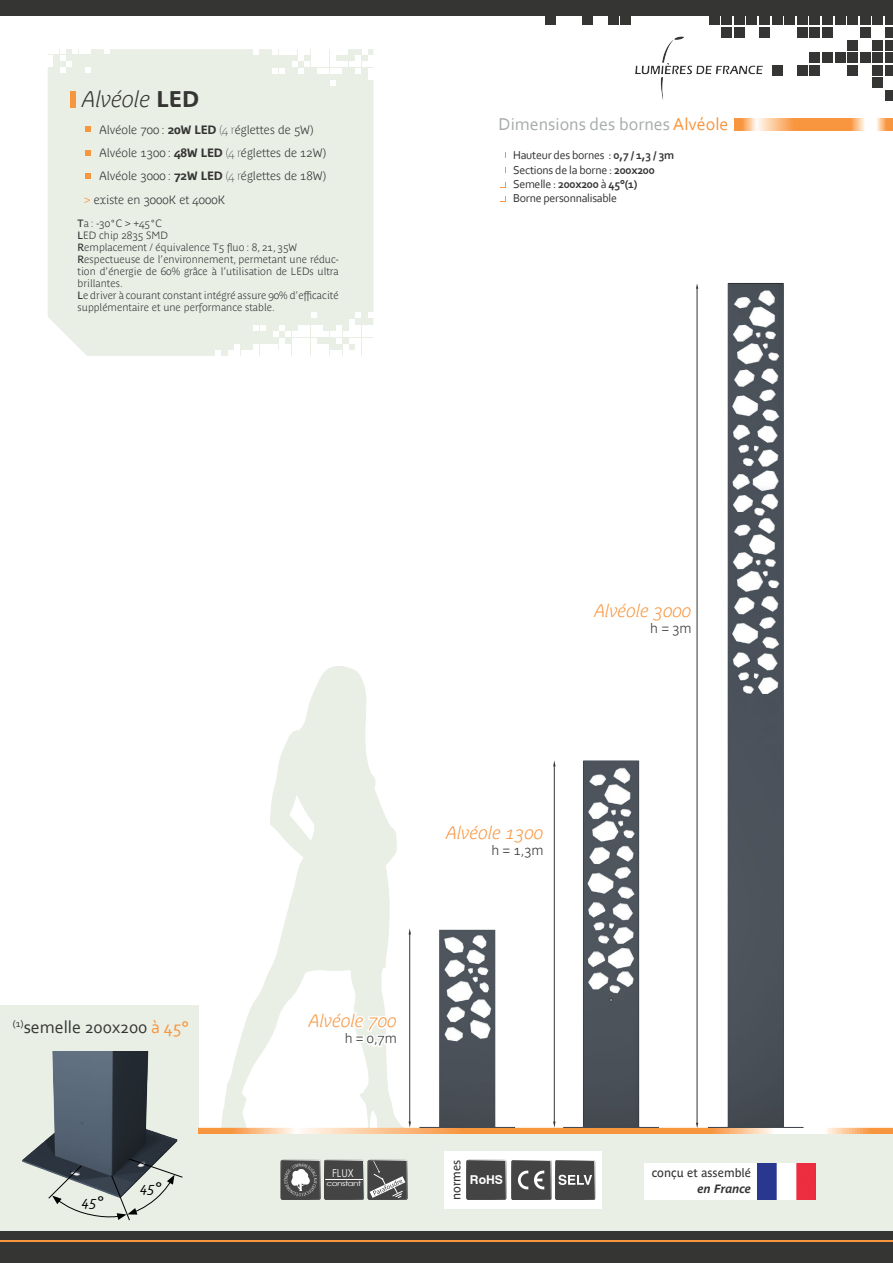
<style>
.page{position:relative;width:893px;height:1263px;background:#fff}
.page>*{position:absolute;margin:0;border:0;box-sizing:border-box;transform-origin:0 0}
.t1{font:italic 700 22.5px "Parisine Plus Std Clair";color:#353534}
.t2{font:italic 700 18px "Parisine Plus Std Clair";color:#f89640}
.t3{font:18px "Corbel";color:#a5acab}
.t4{font:18px "Corbel";color:#353534}
.t5{font:italic 15px "Corbel";color:#000}
.t6{font:700 13.5px "Parisine Plus Std Clair";color:#353534}
.t7{font:700 12.15px "Helvetica";color:#fff}
.t8{font:700 12px "Parisine Plus Std Clair";color:#353534}
.t9{font:12px/14.4px "Corbel";letter-spacing:-.02em;color:#353534}
.t10{font:12px/16.5px "Parisine Plus Std";color:#353534;text-align:right}
.t11{font:10.8px "Century Gothic";color:#fff;scale:.91 1}
.t12{font:700 10.5px/12px "Parisine Plus Std Clair";color:#353534}
.t13{font:7.2px "Century Gothic";letter-spacing:-.065em;color:#fff;scale:1.25 1}
.s1{font-family:"Parisine Plus Std";font-style:normal}
.s2{font-family:"Parisine Plus Std"}
.s3{font-weight:400}
.s4{color:#f89640}
.s5{font-family:"Parisine Plus Std";font-weight:400}
.s6{font-weight:700}
.s7{font-weight:700;font-style:italic}
</style>
<div class="page">
<div style="left:0;top:1005px;width:198px;height:188px;background:#eaefe6"></div>
<img style="left:198px;top:722px;width:107px;height:406px">
<div style="left:0;top:1133px;width:893px;height:100px;background:#eaefe6"></div>
<svg style="left:199px;top:1128px;width:694px;height:5px;background:#fab579"></svg>
<div style="left:0;top:1231px;width:893px;height:32px;background:#353534"></div>
<hr style="left:0;top:1240px;width:893px;height:1px;background:#f89640">
<img style="left:635px;top:36px;width:128px;height:64px">
<div style="left:709px;top:15px;width:10px;height:10px;background:#353534"></div>
<div style="left:621px;top:15px;width:10px;height:10px;background:#353534"></div>
<div style="left:583px;top:15px;width:10px;height:10px;background:#353534"></div>
<div style="left:608px;top:15px;width:10px;height:10px;background:#353534"></div>
<div style="left:545px;top:15px;width:10px;height:10px;background:#353534"></div>
<div style="left:885px;top:90px;width:8px;height:10px;background:#353534"></div>
<div style="left:873px;top:77px;width:10px;height:11px;background:#353534"></div>
<div style="left:885px;top:65px;width:8px;height:10px;background:#353534"></div>
<div style="left:873px;top:65px;width:10px;height:10px;background:#353534"></div>
<div style="left:848px;top:65px;width:10px;height:10px;background:#353534"></div>
<div style="left:885px;top:53px;width:8px;height:10px;background:#353534"></div>
<div style="left:873px;top:53px;width:10px;height:10px;background:#353534"></div>
<div style="left:885px;top:40px;width:8px;height:10px;background:#353534"></div>
<div style="left:873px;top:40px;width:10px;height:10px;background:#353534"></div>
<div style="left:885px;top:27px;width:8px;height:11px;background:#353534"></div>
<div style="left:885px;top:15px;width:8px;height:10px;background:#353534"></div>
<div style="left:873px;top:15px;width:10px;height:10px;background:#353534"></div>
<div style="left:835px;top:53px;width:10px;height:10px;background:#353534"></div>
<div style="left:822px;top:53px;width:11px;height:10px;background:#353534"></div>
<div style="left:860px;top:53px;width:10px;height:10px;background:#353534"></div>
<div style="left:848px;top:53px;width:10px;height:10px;background:#353534"></div>
<div style="left:848px;top:40px;width:10px;height:10px;background:#353534"></div>
<div style="left:822px;top:27px;width:11px;height:11px;background:#353534"></div>
<div style="left:835px;top:15px;width:10px;height:10px;background:#353534"></div>
<div style="left:822px;top:15px;width:11px;height:10px;background:#353534"></div>
<div style="left:860px;top:27px;width:10px;height:11px;background:#353534"></div>
<div style="left:860px;top:15px;width:10px;height:10px;background:#353534"></div>
<div style="left:848px;top:15px;width:10px;height:10px;background:#353534"></div>
<div style="left:772px;top:65px;width:10px;height:10px;background:#353534"></div>
<div style="left:810px;top:65px;width:10px;height:10px;background:#353534"></div>
<div style="left:797px;top:65px;width:10px;height:10px;background:#353534"></div>
<div style="left:810px;top:53px;width:10px;height:10px;background:#353534"></div>
<div style="left:784px;top:15px;width:11px;height:10px;background:#353534"></div>
<div style="left:772px;top:15px;width:10px;height:10px;background:#353534"></div>
<div style="left:810px;top:27px;width:10px;height:11px;background:#353534"></div>
<div style="left:797px;top:27px;width:10px;height:11px;background:#353534"></div>
<div style="left:810px;top:15px;width:10px;height:10px;background:#353534"></div>
<div style="left:797px;top:15px;width:10px;height:10px;background:#353534"></div>
<div style="left:734px;top:27px;width:10px;height:11px;background:#353534"></div>
<div style="left:722px;top:27px;width:10px;height:11px;background:#353534"></div>
<div style="left:734px;top:15px;width:10px;height:10px;background:#353534"></div>
<div style="left:722px;top:15px;width:10px;height:10px;background:#353534"></div>
<div style="left:759px;top:27px;width:11px;height:11px;background:#353534"></div>
<div style="left:759px;top:15px;width:11px;height:10px;background:#353534"></div>
<div style="left:747px;top:15px;width:10px;height:10px;background:#353534"></div>
<div style="left:0;top:0;width:893px;height:16px;background:#353534"></div>
<div style="left:48px;top:49px;width:325px;height:307px;background:#eaefe6"></div>
<svg style="left:247px;top:49px;width:127px;height:37px"></svg>
<svg style="left:48px;top:49px;width:68px;height:24px"></svg>
<svg style="left:215px;top:351px;width:6px;height:5px"></svg>
<svg style="left:228px;top:313px;width:77px;height:43px"></svg>
<div style="left:444px;top:1151px;width:158px;height:58px;background:#fff"></div>
<div style="left:644px;top:1163px;width:143px;height:36px;background:#fff"></div>
<img style="left:758px;top:1163px;width:58px;height:36px">
<svg style="left:281px;top:1160px;width:127px;height:40px;background:#676767"></svg>
<svg style="left:466px;top:1160px;width:129px;height:40px;background:#605f5f"></svg>
<svg style="left:734px;top:119px;width:159px;height:11px;background:#fab578"></svg>
<div style="left:70px;top:91px;width:5px;height:16px;background:#f89640"></div>
<svg style="left:85px;top:126px;width:6px;height:6px"></svg>
<svg style="left:85px;top:150px;width:6px;height:5px"></svg>
<svg style="left:85px;top:173px;width:6px;height:6px"></svg>
<img style="left:305px;top:272px;width:586px;height:856px">
<img style="left:0;top:1052px;width:199px;height:190px">
<svg style="left:48px;top:1158px;width:135px;height:63px"></svg>
<p class="t1" style="left:82px;top:86px;width:118px">Alvéole <span class="s1">LED</span></p>
<p class="t8" style="left:100px;top:122px;width:215px">Alvéole 700 : <span class="s2">20W LED</span> <span class="s3">(4 r</span>églettes de 5W)</p>
<p class="t8" style="left:100px;top:146px;width:228px">Alvéole 1300 : <span class="s2">48W LED</span> <span class="s3">(4 r</span>églettes de 12W)</p>
<p class="t8" style="left:100px;top:169px;width:228px">Alvéole 3000 : <span class="s2">72W LED</span> <span class="s3">(4 r</span>églettes de 18W)</p>
<p class="t8" style="left:84px;top:193px;width:142px"><span class="s4">&gt;</span> existe en 3000K et 4000K</p>
<p class="t12" style="left:78px;top:217px;width:263px"><span class="s5">T</span>a : -30°C &gt; +45°C<br><span class="s5">L</span>ED chip 2835 SMD<br><span class="s5">R</span>emplacement / équivalence T5 fluo : 8, 21, 35W <span class="s5">R</span>espectueuse de l’environnement, permetant une réduc&shy;tion d’énergie de 60% grâce à l’utilisation de LEDs ultra brillantes.<br><span class="s5">L</span>e driver à courant constant intégré assure 90% d’efficacité supplémentaire et une performance stable.</p>
<p class="t3" style="left:499px;top:113px;width:231px">Dimensions des bornes <span class="s4">Alvéole</span></p>
<p class="t9" style="left:513px;top:148px;width:163px">Hauteur des bornes : <span class="s6">0,7 / 1,3 / 3m<br></span>Sections de la borne : <span class="s6">200x200<br></span>Semelle : <span class="s6">200x200</span> à <span class="s6">45°(1)<br></span>Borne personnalisable</p>
<p class="t4" style="left:13px;top:1015px;width:178px"><sup>(1)</sup>semelle 200x200 <span class="s4">à 45°</span></p>
<p class="t5" style="left:82px;top:1191px;width:22px">45°</p>
<p class="t5" style="left:140px;top:1178px;width:22px">45°</p>
<p class="t2" style="left:595px;top:600px;width:98px">Alvéole 3000</p>
<p class="t6" style="left:650px;top:620px;width:43px">h = 3m</p>
<p class="t2" style="left:447px;top:822px;width:98px">Alvéole 1300</p>
<p class="t6" style="left:491px;top:842px;width:54px">h = 1,3m</p>
<p class="t2" style="left:309px;top:1010px;width:89px">Alvéole 700</p>
<p class="t6" style="left:345px;top:1031px;width:54px">h = 0,7m</p>
<p class="t11" style="left:332px;top:1166px;width:25px">FLUX</p>
<p class="t13" style="left:327px;top:1178px;width:29px">constant</p>
<p class="t10" style="left:448px;top:1200px;width:42px;rotate:-90deg">normes</p>
<p class="t10" style="left:652px;top:1164px;width:101px">conçu et assemblé <span class="s7">en France</span></p>
<p class="t7" style="left:470px;top:1172px;width:35px">RoHS</p>
</div>
